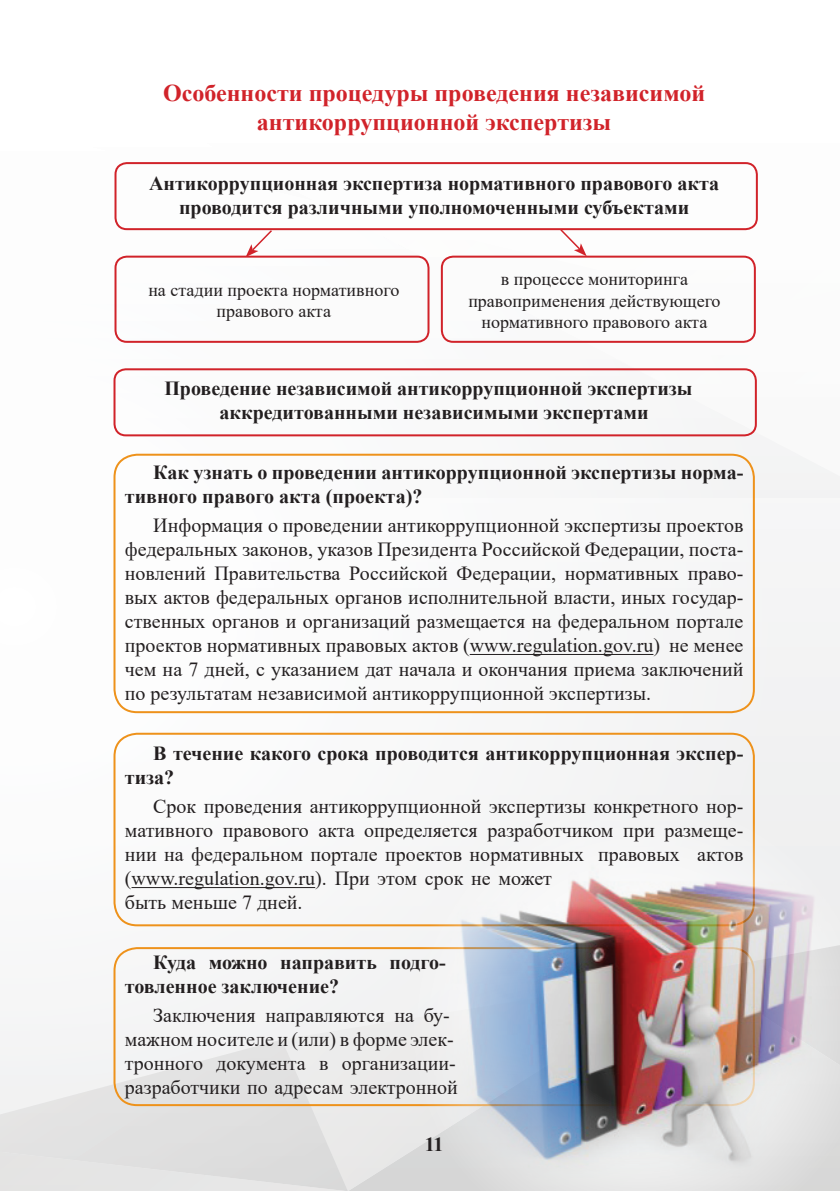
<style>
.page{position:relative;width:840px;height:1191px;background:#fff}
.page>*{position:absolute;margin:0;border:0;box-sizing:border-box;transform-origin:0 0}
.t1{font:700 24px/28.8px "Times New Roman";color:#d1232a;text-align:center}
.t2{font:20px/24px "Times New Roman";color:#231f20}
.t3{font:700 20px/24px "Times New Roman";color:#231f20}
.t4{font:18px/21.6px "Times New Roman";color:#231f20;text-align:center}
</style>
<div class="page">
<div style="left:0;top:0;width:839px;height:1191px;background:#fbfbfb"></div>
<svg style="left:114px;top:162px;width:644px;height:335px"></svg>
<svg style="left:289px;top:1019px;width:117px;height:172px"></svg>
<svg style="left:0;top:1039px;width:348px;height:101px"></svg>
<div style="left:0;top:1140px;width:348px;height:51px;background:#e1e1e1"></div>
<div style="left:113px;top:732px;width:641px;height:194px;border:2px solid #ee921b;border-radius:23px"></div>
<div style="left:113px;top:947px;width:641px;height:159px;border:2px solid #ee921b;border-radius:23px"></div>
<div style="left:113px;top:454px;width:641px;height:259px;border:2px solid #ee921b;border-radius:23px"></div>
<img style="left:406px;top:820px;width:433px;height:371px">
<div style="left:114px;top:162px;width:643px;height:68px;border:2px solid #d1232a;border-radius:11px"></div>
<div style="left:113px;top:368px;width:643px;height:68px;border:2px solid #d1232a;border-radius:11px"></div>
<div style="left:114px;top:256px;width:315px;height:87px;border:2px solid #d1232a;border-radius:11px"></div>
<div style="left:440px;top:256px;width:315px;height:87px;border:2px solid #d1232a;border-radius:11px"></div>
<svg style="left:558px;top:228px;width:28px;height:28px"></svg>
<svg style="left:245px;top:228px;width:28px;height:29px"></svg>
<hr style="left:469px;top:654px;width:184px;height:1px;background:#231f20">
<hr style="left:131px;top:887px;width:184px;height:1px;background:#231f20">
<p class="t1" style="left:163px;top:78px;width:543px">Особенности процедуры проведения независимой антикоррупционной экспертизы</p>
<p class="t3" style="left:149px;top:170px;width:571px;text-align:center">Антикоррупционная экспертиза нормативного правового акта проводится различными уполномоченными субъектами</p>
<p class="t4" style="left:148px;top:278px;width:252px">на стадии проекта нормативного правового акта</p>
<p class="t4" style="left:468px;top:267px;width:254px">в процессе мониторинга правоприменения действующего нормативного правового акта</p>
<p class="t3" style="left:164px;top:376px;width:529px;text-align:center">Проведение независимой антикоррупционной экспертизы аккредитованными независимыми экспертами</p>
<p class="t3" style="left:125px;top:459px;width:619px;text-indent:28px">Как узнать о проведении антикоррупционной экспертизы норма&shy;тивного правого акта (проекта)?</p>
<p class="t2" style="left:125px;top:513px;width:619px;text-align:justify;text-indent:28px">Информация о проведении антикоррупционной экспертизы проектов федеральных законов, указов Президента Российской Федерации, поста&shy;новлений Правительства Российской Федерации, нормативных право&shy;вых актов федеральных органов исполнительной власти, иных государ&shy;ственных органов и организаций размещается на федеральном портале проектов нормативных правовых актов (www.regulation.gov.ru) не менее чем на 7 дней, с указанием дат начала и окончания приема заключений по результатам независимой антикоррупционной экспертизы.</p>
<p class="t3" style="left:125px;top:740px;width:619px;text-indent:28px">В течение какого срока проводится антикоррупционная экспер&shy;тиза?</p>
<p class="t2" style="left:125px;top:794px;width:619px;text-indent:28px">Срок проведения антикоррупционной экспертизы конкретного нор&shy;мативного правового акта определяется разработчиком при размеще&shy;нии на федеральном портале проектов нормативных правовых актов (www.regulation.gov.ru). При этом срок не может<br>быть меньше 7 дней.</p>
<p class="t3" style="left:125px;top:949px;width:322px;text-indent:28px">Куда можно направить подго&shy;товленное заключение?</p>
<p class="t2" style="left:125px;top:1003px;width:334px;text-indent:28px">Заключения направляются на бу&shy;мажном носителе и (или) в форме элек&shy;тронного документа в организации&shy;разработчики по адресам электронной</p>
<p class="t3" style="left:424px;top:1132px;width:20px">11</p>
</div>
